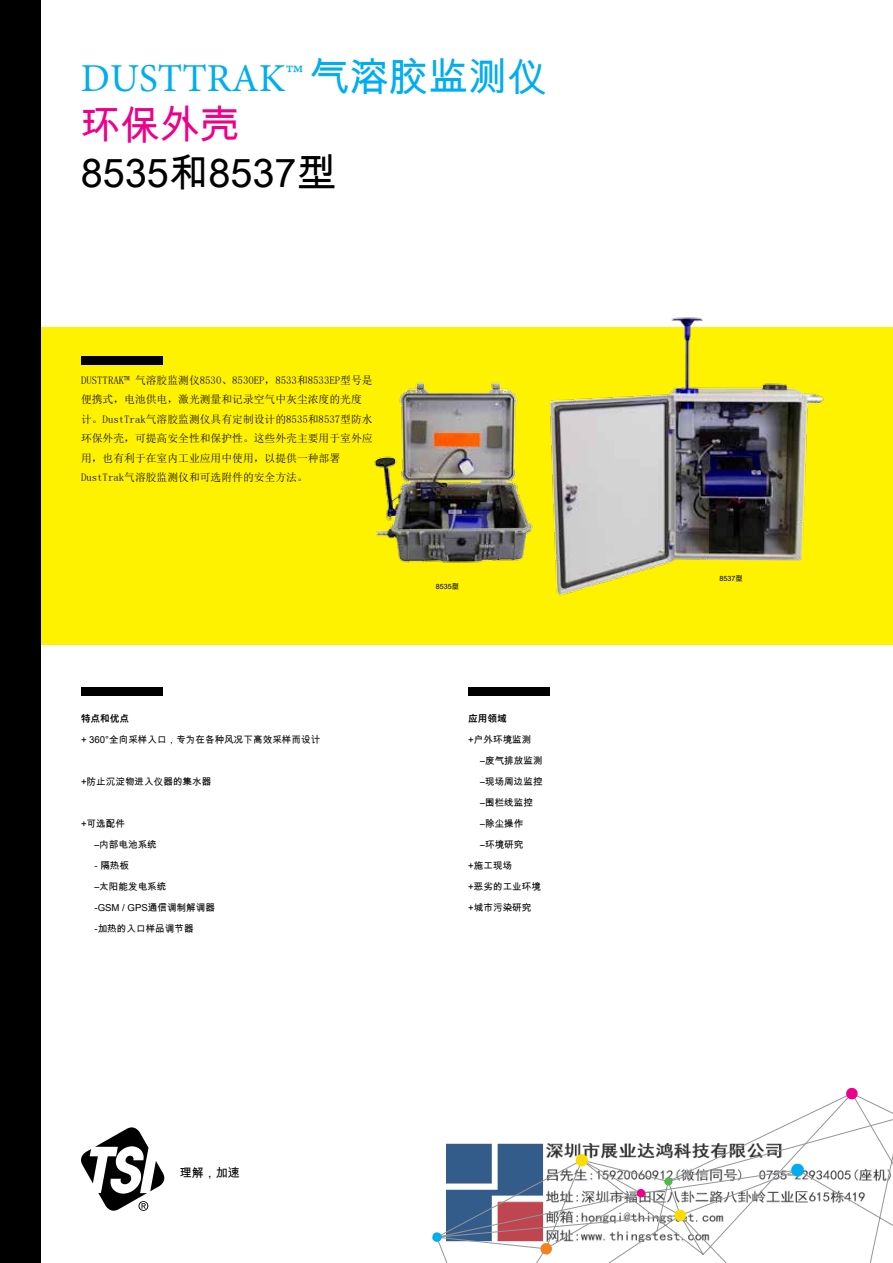
<style>
.page{position:relative;width:893px;height:1263px;background:#fff}
.page>*{position:absolute;margin:0;border:0;box-sizing:border-box;transform-origin:0 0}
.t1{font:39.6px "Minion Pro";color:#00aeef}
.t2{font:39.6px "Arial Unicode MS";color:#000}
.t3{font:39.6px "Arial Unicode MS";color:#ec008c}
.t4{font:12px "Arial Unicode MS";color:#010101}
.t5{font:10.8px/19.5px "Sim Sun";color:#000}
.t6{font:9.6px/21px "Arial Unicode MS";color:#000}
.t7{font:700 9.6px "Arial Unicode MS";color:#000}
.t8{font:7.2px "Arial Unicode MS";color:#000}
.s1{font-family:"Arial Unicode MS"}
</style>
<div class="page">
<div style="left:27px;top:327px;width:866px;height:317px;background:#fff200"></div>
<svg style="left:81px;top:1127px;width:84px;height:84px"></svg>
<div style="left:81px;top:357px;width:81px;height:8px;background:#000"></div>
<div style="left:468px;top:687px;width:81px;height:8px;background:#000"></div>
<div style="left:81px;top:687px;width:81px;height:8px;background:#000"></div>
<svg style="left:438px;top:1096px;width:455px;height:167px"></svg>
<svg style="left:664px;top:1177px;width:9px;height:9px"></svg>
<svg style="left:432px;top:1232px;width:10px;height:10px"></svg>
<svg style="left:540px;top:1242px;width:13px;height:13px"></svg>
<svg style="left:790px;top:1163px;width:15px;height:14px"></svg>
<svg style="left:575px;top:1153px;width:14px;height:14px"></svg>
<svg style="left:845px;top:1088px;width:13px;height:12px"></svg>
<svg style="left:674px;top:1209px;width:13px;height:13px"></svg>
<svg style="left:636px;top:1188px;width:10px;height:10px"></svg>
<div style="left:0;top:0;width:40px;height:1263px;background:#000"></div>
<img style="left:549px;top:317px;width:275px;height:279px">
<img style="left:374px;top:382px;width:159px;height:181px">
<h1 class="t1" style="left:81px;top:52px;width:468px">DUSTTRAK™ <span class="s1">气溶胶监测仪</span></h1>
<h1 class="t3" style="left:81px;top:97px;width:160px">环保外壳</h1>
<h1 class="t2" style="left:81px;top:145px;width:257px">8535和8537型</h1>
<p class="t5" style="left:81px;top:370px;width:293px">DUSTTRAK™ 气溶胶监测仪8530、8530EP，8533和8533EP型号是便携式，电池供电，激光测量和记录空气中灰尘浓度的光度计。DustTrak气溶胶监测仪具有定制设计的8535和8537型防水环保外壳，可提高安全性和保护性。这些外壳主要用于室外应用，也有利于在室内工业应用中使用，以提供一种部署DustTrak气溶胶监测仪和可选附件的安全方法。</p>
<p class="t7" style="left:81px;top:711px;width:49px">特点和优点</p>
<p class="t6" style="left:81px;top:728px;width:241px">+ 360°全向采样入口，专为在各种风况下高效采样而设计</p>
<p class="t6" style="left:81px;top:770px;width:132px">+防止沉淀物进入仪器的集水器</p>
<p class="t6" style="left:94px;top:812px;width:64px;text-indent:-14px">+可选配件<br>–内部电池系统</p>
<p class="t6" style="left:94px;top:854px;width:122px">- 隔热板<br>–太阳能发电系统<br>-GSM / GPS通信调制解调器-加热的入口样品调节器</p>
<p class="t8" style="left:436px;top:582px;width:25px">8535型</p>
<p class="t7" style="left:468px;top:711px;width:40px">应用领域</p>
<p class="t6" style="left:468px;top:728px;width:65px">+户外环境监测</p>
<p class="t6" style="left:480px;top:749px;width:64px">–废气排放监测</p>
<p class="t6" style="left:480px;top:770px;width:64px">–现场周边监控</p>
<p class="t6" style="left:480px;top:791px;width:54px">–围栏线监控</p>
<p class="t6" style="left:480px;top:812px;width:45px">–除尘操作</p>
<p class="t6" style="left:480px;top:833px;width:45px">–环境研究</p>
<p class="t6" style="left:468px;top:854px;width:46px">+施工现场</p>
<p class="t6" style="left:468px;top:875px;width:74px">+恶劣的工业环境</p>
<p class="t6" style="left:468px;top:896px;width:65px">+城市污染研究</p>
<p class="t4" style="left:180px;top:1164px;width:61px">理解，加速</p>
<p class="t8" style="left:719px;top:574px;width:25px">8537型</p>
</div>
